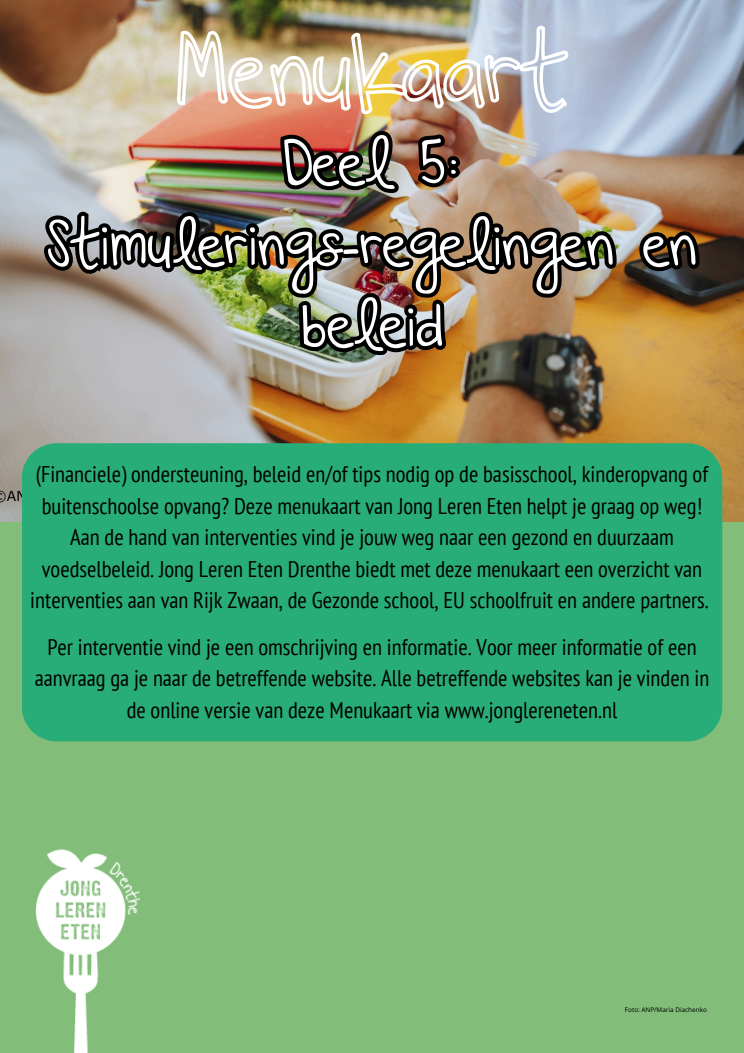
<style>
.page{position:relative;width:744px;height:1053px;background:#fff}
.page>*{position:absolute;margin:0;border:0;box-sizing:border-box;transform-origin:0 0}
.t1{font:58px/81px "Beautiful Every Time";color:#fff;text-align:center}
.t2{font:condensed 22.64px/31.5px "PT Sans";color:#000;text-align:center}
.t3{font:6.4px "Open Sans";color:#000}
</style>
<div class="page">
<div style="left:0;top:0;width:744px;height:1052px;background:#82be79"></div>
<img style="left:0;top:0;width:744px;height:521px">
<div style="left:22px;top:443px;width:700px;height:298px;background:#28ad78"></div>
<img style="left:35px;top:849px;width:105px;height:203px">
<img style="left:174px;top:23px;width:397px;height:94px">
<img style="left:276px;top:124px;width:190px;height:76px">
<img style="left:38px;top:205px;width:666px;height:205px">
<img style="left:295px;top:286px;width:156px;height:76px">
<h3 class="t1" style="left:47px;top:128px;width:651px">Deel 5:<br>Stimulerings-regelingen en beleid</h3>
<p class="t2" style="left:30px;top:458px;width:680px">(Financiele) ondersteuning, beleid en/of tips nodig op de basisschool, kinderopvang of buitenschoolse opvang? Deze menukaart van Jong Leren Eten helpt je graag op weg!<br>Aan de hand van interventies vind je jouw weg naar een gezond en duurzaam voedselbeleid. Jong Leren Eten Drenthe biedt met deze menukaart een overzicht van interventies aan van Rijk Zwaan, de Gezonde school, EU schoolfruit en andere partners.</p>
<h1 class="t2" style="left:35px;top:630px;width:676px">Per interventie vind je een omschrijving en informatie. Voor meer informatie of een aanvraag ga je naar de betreffende website. Alle betreffende websites kan je vinden in de online versie van deze Menukaart via www.jonglereneten.nl</h1>
<h3 class="t3" style="left:625px;top:1005px;width:84px">Foto: ANP/Maria Diachenko</h3>
</div>
